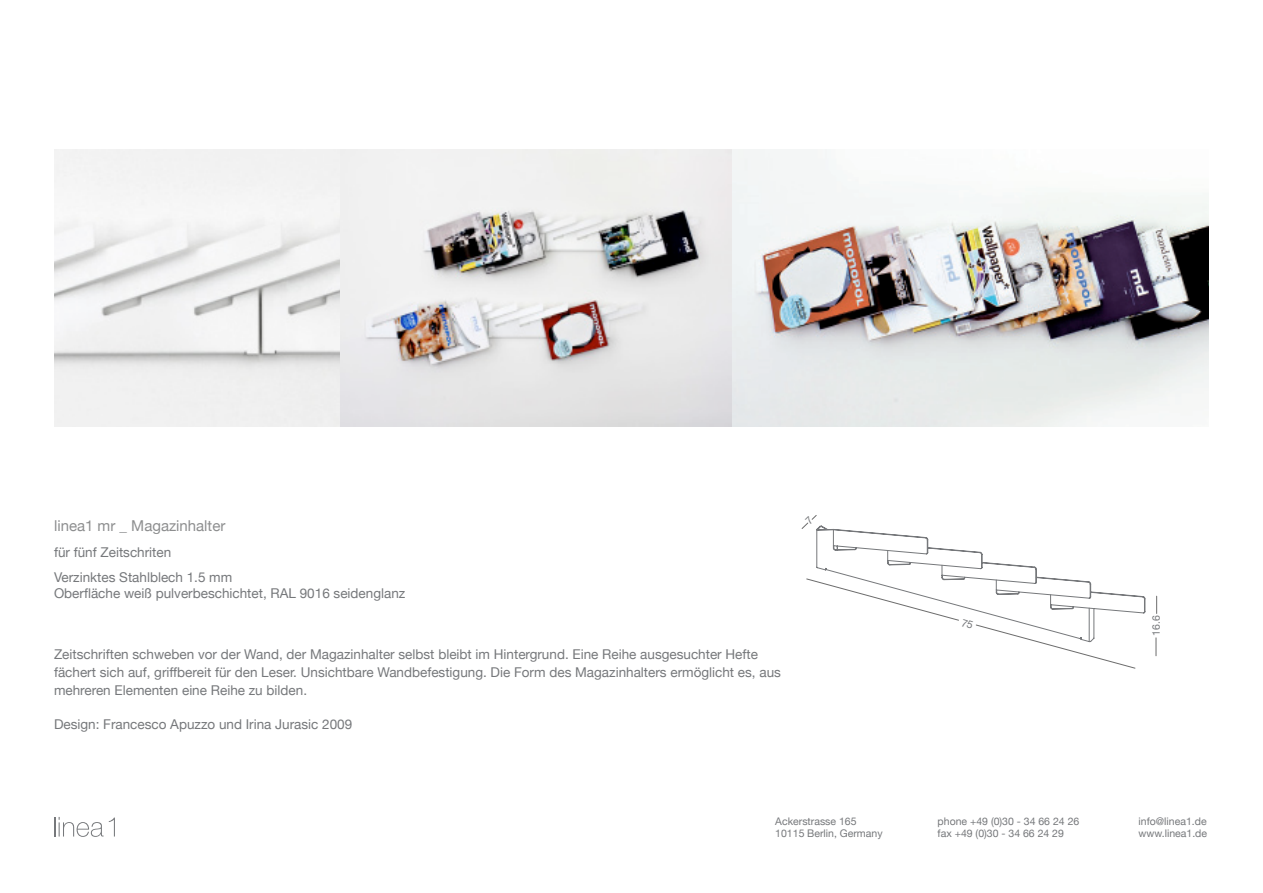
<style>
.page{position:relative;width:1263px;height:893px;background:#fff}
.page>*{position:absolute;margin:0;border:0;box-sizing:border-box;transform-origin:0 0}
.t1{font:15px "Helvetica Neue";color:#8d8e8f}
.t2{font:13.5px/18px "Helvetica Neue";color:#76787b}
.t3{font:10.5px/12px "Helvetica Neue";color:#76787b}
</style>
<div class="page">
<svg style="left:54px;top:817px;width:61px;height:20px"></svg>
<img style="left:731px;top:150px;width:478px;height:276px">
<img style="left:54px;top:150px;width:286px;height:276px">
<img style="left:340px;top:150px;width:391px;height:276px">
<svg style="left:805px;top:516px;width:340px;height:152px"></svg>
<p class="t1" style="left:54px;top:517px;width:173px">linea1 mr _ Magazinhalter</p>
<p class="t2" style="left:54px;top:540px;width:180px;line-height:24.8px">für fünf Zeitschriten<br>Verzinktes Stahlblech 1.5 mm</p>
<p class="t2" style="left:54px;top:584px;width:353px">Oberfläche weiß pulverbeschichtet, RAL 9016 seidenglanz</p>
<p class="t2" style="left:54px;top:644px;width:728px">Zeitschriften schweben vor der Wand, der Magazinhalter selbst bleibt im Hintergrund. Eine Reihe ausgesuchter Hefte fächert sich auf, griffbereit für den Leser. Unsichtbare Wandbefestigung. Die Form des Magazinhalters ermöglicht es, aus mehreren Elementen eine Reihe zu bilden.</p>
<p class="t2" style="left:54px;top:715px;width:300px">Design: Francesco Apuzzo und Irina Jurasic 2009</p>
<p class="t3" style="left:1150px;top:635px;width:22px;rotate:-90deg">16.6</p>
<p class="t3" style="left:775px;top:815px;width:109px">Ackerstrasse 165<br>10115 Berlin, Germany</p>
<p class="t3" style="left:937px;top:815px;width:143px">phone +49 (0)30 - 34 66 24 26 fax +49 (0)30 - 34 66 24 29</p>
<p class="t3" style="left:1138px;top:815px;width:70px">info@linea1.de www.linea1.de</p>
</div>
